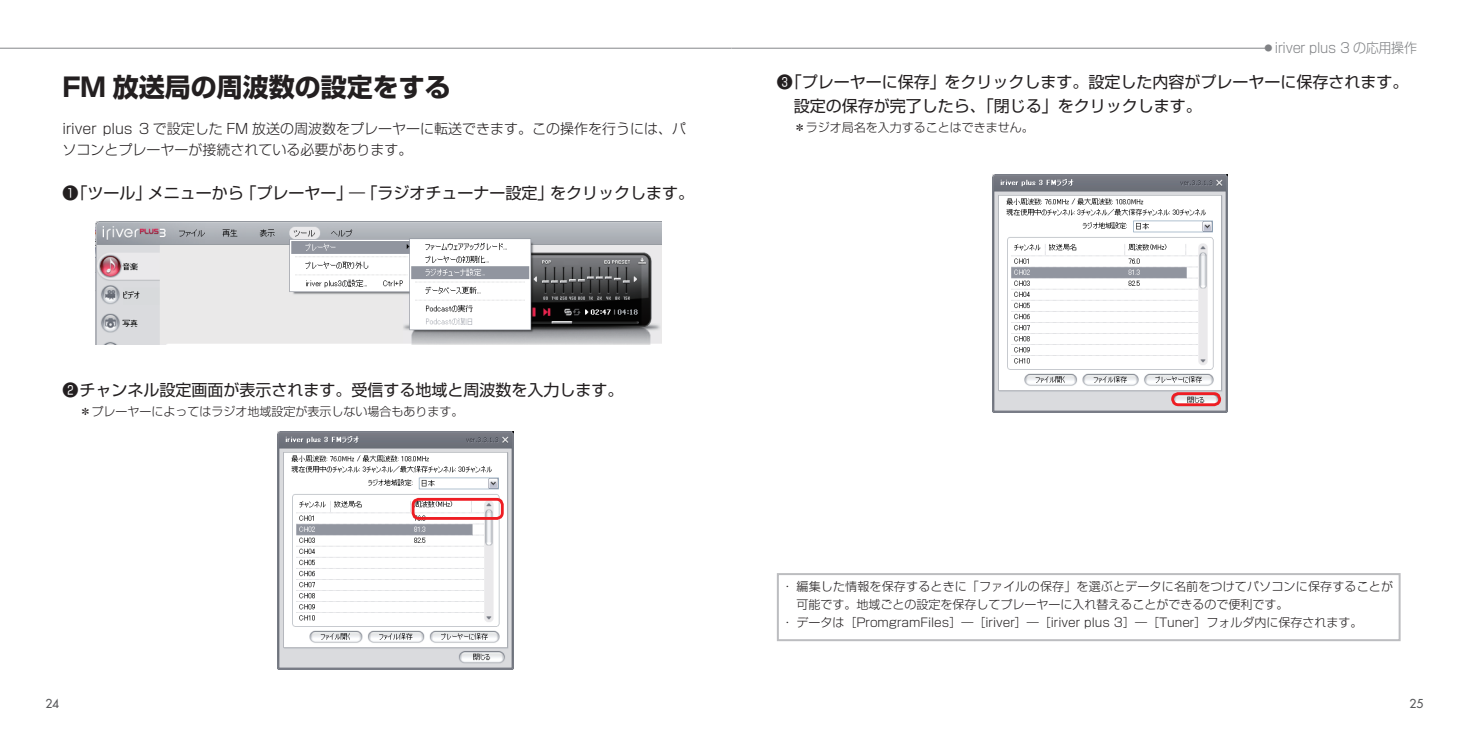
<style>
.page{position:relative;width:1463px;height:749px;background:#fff}
.page>*{position:absolute;margin:0;border:0;box-sizing:border-box;transform-origin:0 0}
.t1{font:700 26px "Shin Go Pro";color:#231f20}
.t2{font:16px/24px "Shin Go Pro";color:#231f20}
.t3{font:300 14px/21px "Shin Go Pro";color:#231f20}
.t4{font:300 13.6px "Shin Go Pro";letter-spacing:-.02em;color:#808285;scale:.95 1}
.t5{font:300 12px "Shin Go Pro";color:#231f20}
.t6{font:12px "Futura";color:#57585a}
</style>
<div class="page">
<hr style="left:0;top:48px;width:731px;height:1px;background:#939598">
<hr style="left:731px;top:48px;width:534px;height:1px;background:#939598">
<img style="left:95px;top:221px;width:566px;height:123px">
<img style="left:278px;top:431px;width:235px;height:238px">
<img style="left:992px;top:174px;width:236px;height:238px">
<div style="left:777px;top:573px;width:623px;height:68px;border:2px solid #bcbdc0"></div>
<div style="left:412px;top:497px;width:92px;height:22px;border:3px solid #ee1d23;border-radius:6px"></div>
<div style="left:1171px;top:392px;width:50px;height:14px;border:3px solid #ee1d23;border-radius:6px"></div>
<h1 class="t1" style="left:62px;top:66px;width:390px">FM 放送局の周波数の設定をする</h1>
<p class="t3" style="left:62px;top:117px;width:625px">iriver plus 3 で設定した FM 放送の周波数をプレーヤーに転送できます。この操作を行うには、パソコンとプレーヤーが接続されている必要があります。</p>
<h2 class="t2" style="left:62px;top:179px;width:633px">❶「ツール」メニューから「プレーヤー」―「ラジオチューナー設定」をクリックします。</h2>
<h2 class="t2" style="left:62px;top:375px;width:563px">❷チャンネル設定画面が表示されます。受信する地域と周波数を入力します。</h2>
<p class="t5" style="left:79px;top:401px;width:385px">＊プレーヤーによってはラジオ地域設定が表示しない場合もあります。</p>
<p class="t4" style="left:1264px;top:37px;width:162px"><sup>●</sup> iriver plus 3 の応用操作</p>
<h2 class="t2" style="left:794px;top:68px;width:616px;text-indent:-17px">❸「プレーヤーに保存」をクリックします。設定した内容がプレーヤーに保存されます。設定の保存が完了したら、「閉じる」をクリックします。</h2>
<p class="t5" style="left:794px;top:118px;width:241px">＊ラジオ局名を入力することはできません。</p>
<p class="t5" style="left:781px;top:576px;width:613px">・編集した情報を保存するときに「ファイルの保存」を選ぶとデータに名前をつけてパソコンに保存することが</p>
<p class="t5" style="left:796px;top:594px;width:493px">可能です。地域ごとの設定を保存してプレーヤーに入れ替えることができるので便利です。</p>
<p class="t5" style="left:781px;top:612px;width:582px">・データは［PromgramFiles］―［iriver］―［iriver plus 3］―［Tuner］フォルダ内に保存されます。</p>
<p class="t6" style="left:45px;top:696px;width:15px">24</p>
<p class="t6" style="left:1409px;top:696px;width:15px">25</p>
</div>
